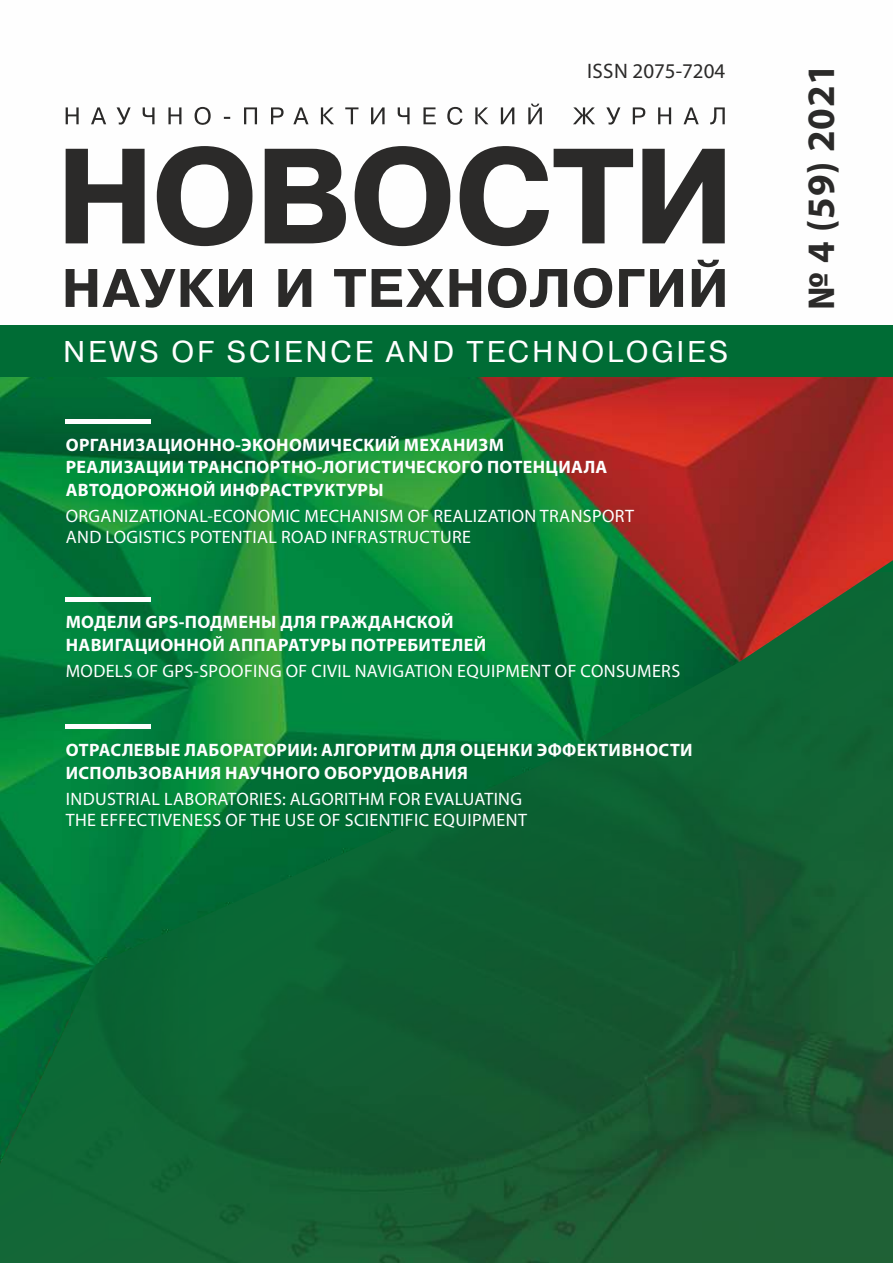
<style>
.page{position:relative;width:893px;height:1263px;background:#fff}
.page>*{position:absolute;margin:0;border:0;box-sizing:border-box;transform-origin:0 0}
.t1{font:700 39px "Myriad Pro";letter-spacing:.02em;color:#2b2a29}
.t2{font:30px "Pragmatica C";letter-spacing:.095em;color:#fefefe}
.t3{font:21px "Myriad Pro";color:#2b2a29}
.t4{font:700 18px/22.4px "Myriad Pro";letter-spacing:.02em;color:#fefefe}
.t5{font:18px/21.6px "Myriad Pro";letter-spacing:.02em;color:#fefefe}
</style>
<div class="page">
<img style="left:0;top:1167px;width:893px;height:96px">
<img style="left:0;top:377px;width:893px;height:790px">
<div style="left:0;top:326px;width:893px;height:51px;background:#006c35"></div>
<svg style="left:66px;top:104px;width:659px;height:13px"></svg>
<svg style="left:66px;top:117px;width:659px;height:129px"></svg>
<svg style="left:66px;top:260px;width:659px;height:48px"></svg>
<hr style="left:66px;top:419px;width:85px;height:4px;background:#fefefe">
<div style="left:66px;top:597px;width:85px;height:5px;background:#fefefe"></div>
<div style="left:66px;top:724px;width:85px;height:5px;background:#fefefe"></div>
<p class="t3" style="left:587px;top:62px;width:140px">ISSN 2075-7204</p>
<h1 class="t1" style="left:805px;top:310px;width:248px;rotate:-90deg">№ 4 (59) 2021</h1>
<h2 class="t2" style="left:63px;top:339px;width:667px">NEWS OF SCIENCE AND TECHNOLOGIES</h2>
<p class="t4" style="left:66px;top:435px;width:543px">ОРГАНИЗАЦИОННО-ЭКОНОМИЧЕСКИЙ МЕХАНИЗМ<br>РЕАЛИЗАЦИИ ТРАНСПОРТНО-ЛОГИСТИЧЕСКОГО ПОТЕНЦИАЛА<br>АВТОДОРОЖНОЙ ИНФРАСТРУКТУРЫ</p>
<p class="t5" style="left:66px;top:506px;width:570px">ORGANIZATIONAL-ECONOMIC MECHANISM OF REALIZATION TRANSPORT<br>AND LOGISTICS POTENTIAL ROAD INFRASTRUCTURE</p>
<p class="t4" style="left:66px;top:613px;width:422px">МОДЕЛИ GPS-ПОДМЕНЫ ДЛЯ ГРАЖДАНСКОЙ<br>НАВИГАЦИОННОЙ АППАРАТУРЫ ПОТРЕБИТЕЛЕЙ</p>
<p class="t5" style="left:66px;top:661px;width:616px">MODELS OF GPS-SPOOFING OF CIVIL NAVIGATION EQUIPMENT OF CONSUMERS</p>
<p class="t4" style="left:66px;top:741px;width:628px">ОТРАСЛЕВЫЕ ЛАБОРАТОРИИ: АЛГОРИТМ ДЛЯ ОЦЕНКИ ЭФФЕКТИВНОСТИ<br>ИСПОЛЬЗОВАНИЯ НАУЧНОГО ОБОРУДОВАНИЯ</p>
<p class="t5" style="left:66px;top:789px;width:463px">INDUSTRIAL LABORATORIES: ALGORITHM FOR EVALUATING<br>THE EFFECTIVENESS OF THE USE OF SCIENTIFIC EQUIPMENT</p>
</div>
